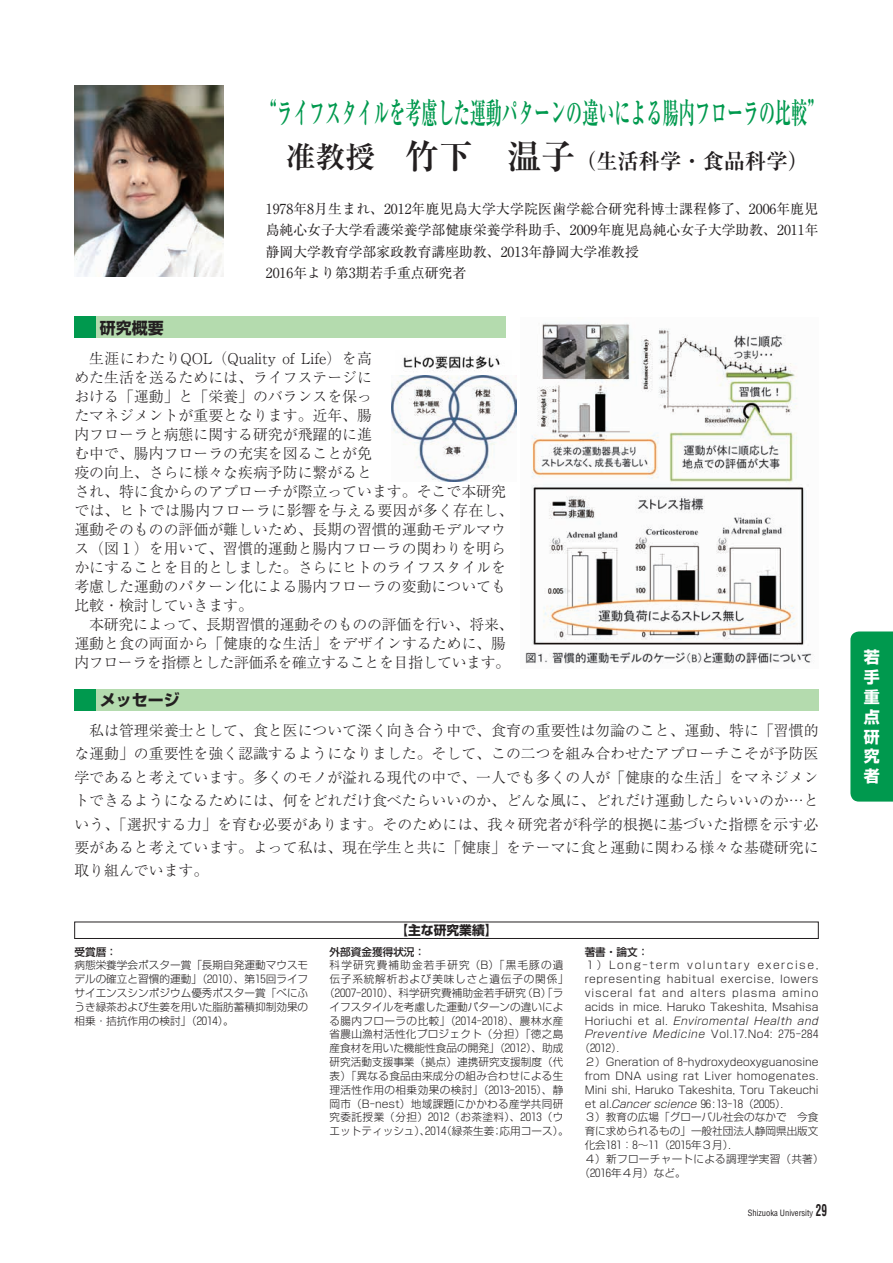
<style>
.page{position:relative;width:893px;height:1263px;background:#fff}
.page>*{position:absolute;margin:0;border:0;box-sizing:border-box;transform-origin:0 0}
.t1{font:700 29.7px "Ryumin Pro";color:#00994e;scale:.54 1}
.t2{font:700 21.3px "Ryumin Pro";color:#231f20}
.t3{font:700 15.9px "Shin Go Pro";color:#231f20}
.t4{font:700 15.9px/20px "Shin Go Pro";color:#fff;text-align:justify}
.t5{font:300 14.85px/18.9px "Ryumin Pro";color:#231f20}
.t6{font:13.8px/21.3px "Ryumin Pro";color:#231f20}
.t7{font:700 12.75px "Shin Go Pro";color:#231f20}
.t8{font:300 10.65px/13.8px "Shin Go Pro";letter-spacing:.025em;color:#231f20;text-align:justify}
.t9{font:300 10.65px "Shin Go Pro";color:#231f20}
.t10{font:300 10.65px "Shin Go Pro";letter-spacing:.045em;color:#231f20}
.t11{font:300 10.65px "Shin Go Pro";letter-spacing:.055em;color:#231f20}
.t12{font:300 10.65px "Shin Go Pro";letter-spacing:.075em;color:#231f20}
.t13{font:300 10.65px "Shin Go Pro";letter-spacing:.145em;color:#231f20}
.t14{font:500 10.65px "Shin Go Pro";color:#231f20}
.t15{font:condensed 8.55px "Helvetica";letter-spacing:-.005em;color:#231f20}
.s1{font-size:29.7px}
.s2{font-size:34.05px}
.s3{font-weight:700;font-size:15.9px}
</style>
<div class="page">
<img style="left:525px;top:323px;width:287px;height:341px">
<img style="left:391px;top:376px;width:126px;height:105px">
<img style="left:403px;top:355px;width:97px;height:17px">
<img style="left:74px;top:85px;width:149px;height:191px">
<div style="left:74px;top:317px;width:432px;height:21px;background:#b4dbae"></div>
<div style="left:74px;top:922px;width:745px;height:17px;border:1px solid #231f20"></div>
<div style="left:850px;top:631px;width:43px;height:170px;background:#00994e"></div>
<div style="left:74px;top:689px;width:745px;height:21px;background:#b4dbae"></div>
<div style="left:74px;top:317px;width:22px;height:21px;background:#00994e"></div>
<div style="left:74px;top:689px;width:22px;height:21px;background:#00994e"></div>
<h1 class="t1" style="left:261px;top:89px;width:1043px">“ライフスタイルを考慮した運動パターンの違いによる腸内フローラの比較”</h1>
<h2 class="t2" style="left:286px;top:144px;width:524px"><span class="s1">准教授　</span><span class="s2">竹下　温子</span>（生活科学・食品科学）</h2>
<p class="t3" style="left:100px;top:315px;width:65px">研究概要</p>
<p class="t6" style="left:266px;top:197px;width:554px">1978年8月生まれ、2012年鹿児島大学大学院医歯学総合研究科博士課程修了、2006年鹿児島純心女子大学看護栄養学部健康栄養学科助手、2009年鹿児島純心女子大学助教、2011年静岡大学教育学部家政教育講座助教、2013年静岡大学准教授<br>2016年より第3期若手重点研究者</p>
<p class="t5" style="left:74px;top:348px;width:440px;text-indent:15px">生涯にわたりQOL（Quality of Life）を高<br>めた生活を送るためには、ライフステージに<br>おける「運動」と「栄養」のバランスを保っ<br>たマネジメントが重要となります。近年、腸<br>内フローラと病態に関する研究が飛躍的に進<br>む中で、腸内フローラの充実を図ることが免<br>疫の向上、さらに様々な疾病予防に繋がると<br>され、特に食からのアプローチが際立っています。そこで本研究では、ヒトでは腸内フローラに影響を与える要因が多く存在し、運動そのものの評価が難しいため、長期の習慣的運動モデルマウス（図１）を用いて、習慣的運動と腸内フローラの関わりを明らかにすることを目的としました。さらにヒトのライフスタイルを考慮した運動のパターン化による腸内フローラの変動についても比較・検討していきます。</p>
<p class="t5" style="left:74px;top:613px;width:441px;text-indent:15px">本研究によって、長期習慣的運動そのものの評価を行い、将来、運動と食の両面から「健康的な生活」をデザインするために、腸内フローラを指標とした評価系を確立することを目指しています。</p>
<p class="t3" style="left:100px;top:687px;width:81px">メッセージ</p>
<p class="t5" style="left:74px;top:717px;width:746px;line-height:23.4px;text-align:justify;text-indent:15px">私は管理栄養士として、食と医について深く向き合う中で、食育の重要性は勿論のこと、運動、特に「習慣的な運動」の重要性を強く認識するようになりました。そして、この二つを組み合わせたアプローチこそが予防医学であると考えています。多くのモノが溢れる現代の中で、一人でも多くの人が「健康的な生活」をマネジメントできるようになるためには、何をどれだけ食べたらいいのか、どんな風に、どれだけ運動したらいいのか…という、「選択する力」を育む必要があります。そのためには、我々研究者が科学的根拠に基づいた指標を示す必要があると考えています。よって私は、現在学生と共に「健康」をテーマに食と運動に関わる様々な基礎研究に取り組んでいます。</p>
<p class="t14" style="left:74px;top:943px;width:44px">受賞暦：</p>
<p class="t8" style="left:74px;top:957px;width:235px">病態栄養学会ポスター賞「長期自発運動マウスモデルの確立と習慣的運動」（2010）、第15回ライフサイエンスシンポジウム優秀ポスター賞「べにふうき緑茶および生姜を用いた脂肪蓄積抑制効果の相乗・拮抗作用の検討」（2014）。</p>
<p class="t7" style="left:395px;top:920px;width:104px">【主な研究業績】</p>
<p class="t14" style="left:330px;top:943px;width:97px">外部資金獲得状況：</p>
<p class="t8" style="left:324px;top:957px;width:246px;text-align:center">科学研究費補助金若手研究（B）「黒毛豚の遺伝子系統解析および美味しさと遺伝子の関係」（2007-2010）、科学研究費補助金若手研究（B）「ライフスタイルを考慮した運動パターンの違いによる腸内フローラの比較」（2014-2018）、農林水産省農山漁村活性化プロジェクト（分担）「徳之島産食材を用いた機能性食品の開発」（2012）、助成研究活動支援事業（拠点）連携研究支援制度（代表）「異なる食品由来成分の組み合わせによる生理活性作用の相乗効果の検討」（2013-2015）、静岡市（B-nest）地域課題にかかわる産学共同研究委託授業（分担）2012（お茶塗料）、2013（ウエットティッシュ）、2014（緑茶生姜；応用コース）。</p>
<p class="t14" style="left:585px;top:943px;width:65px">著書・論文：</p>
<p class="t13" style="left:585px;top:956px;width:235px">１）Long-term voluntary exercise,</p>
<p class="t11" style="left:585px;top:970px;width:235px">representing habitual exercise, lowers</p>
<p class="t12" style="left:585px;top:984px;width:235px">visceral fat and alters plasma amino</p>
<p class="t9" style="left:585px;top:998px;width:235px">acids in mice. Haruko Takeshita, Msahisa</p>
<p class="t8" style="left:585px;top:1012px;width:235px">Horiuchi et al. Enviromental Health and</p>
<p class="t10" style="left:585px;top:1026px;width:235px">Preventive Medicine Vol.17.No4: 275-284</p>
<p class="t8" style="left:579px;top:1040px;width:44px">（2012）.</p>
<p class="t9" style="left:585px;top:1053px;width:235px">２）Gneration of 8-hydroxydeoxyguanosine</p>
<p class="t8" style="left:585px;top:1068px;width:235px">from DNA using rat Liver homogenates.</p>
<p class="t9" style="left:585px;top:1081px;width:235px">Mini shi, Haruko Takeshita, Toru Takeuchi</p>
<p class="t9" style="left:585px;top:1095px;width:203px">et al.Cancer science 96:13-18（2005）.</p>
<p class="t9" style="left:585px;top:1108px;width:235px">３）教育の広場「グローバル社会のなかで　今食</p>
<p class="t9" style="left:585px;top:1122px;width:235px">育に求められるもの」一般社団法人静岡県出版文</p>
<p class="t8" style="left:585px;top:1137px;width:156px">化会181：8～11（2015年３月）．</p>
<p class="t8" style="left:585px;top:1150px;width:241px">４）新フローチャートによる調理学実習（共著）</p>
<p class="t8" style="left:579px;top:1164px;width:108px">（2016年４月）など。</p>
<p class="t15" style="left:748px;top:1208px;width:81px">Shizuoka University <span class="s3">29</span></p>
<p class="t4" style="left:864px;top:645px;width:17px">若手重点研究者</p>
</div>
